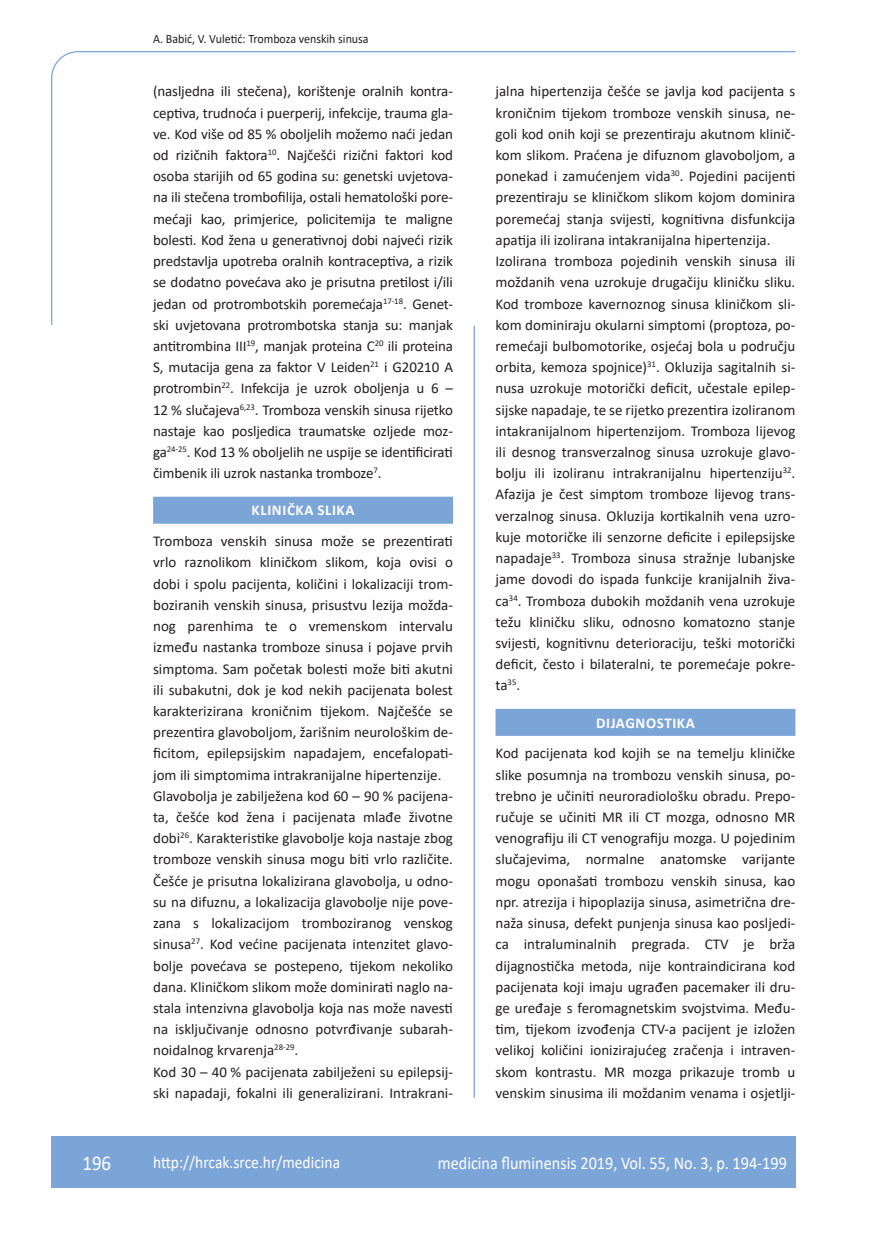
<style>
.page{position:relative;width:872px;height:1234px;background:#fff}
.page>*{position:absolute;margin:0;border:0;box-sizing:border-box;transform-origin:0 0}
.t1{font:21px "Calibri";color:#fff;scale:.9 1}
.t2{font:18px "Calibri";color:#fff;scale:.9 1}
.t3{font:17.25px "Calibri";color:#fff;scale:.9 1}
.osnovni_tekst{font:15px/21.1px "Calibri";color:#231f20;text-align:justify}
.naslov_ruler{font:700 15px "Calibri";letter-spacing:.04em;color:#fff}
.glava{font:12.75px "Calibri";color:#231f20;scale:.94 1}
</style>
<div class="page">
<svg style="left:51px;top:51px;width:745px;height:274px"></svg>
<hr style="left:473px;top:325px;width:2px;height:772px;background:#7ca5d7">
<div style="left:51px;top:1135px;width:744px;height:51px;background:#7ca5d7"></div>
<div style="left:153px;top:496px;width:300px;height:27px;background:#7ca5d7"></div>
<div style="left:495px;top:708px;width:300px;height:27px;background:#7ca5d7"></div>
<p class="glava" style="left:153px;top:29px;width:231px">A. Babić, V. Vuletić: Tromboza venskih sinusa</p>
<p class="osnovni_tekst" style="left:153px;top:80px;width:301px">(nasljedna ili stečena), korištenje oralnih kontra&shy;ceptiva, trudnoća i puerperij, infekcije, trauma gla&shy;ve. Kod više od 85 % oboljelih možemo naći jedan od rizičnih faktora<sup>10</sup>. Najčešći rizični faktori kod osoba starijih od 65 godina su: genetski uvjetova&shy;na ili stečena trombofilija, ostali hematološki pore&shy;mećaji kao, primjerice, policitemija te maligne bolesti. Kod žena u generativnoj dobi najveći rizik predstavlja upotreba oralnih kontraceptiva, a rizik se dodatno povećava ako je prisutna pretilost i/ili jedan od protrombotskih poremećaja<sup>17-18</sup>. Genet&shy;ski uvjetovana protrombotska stanja su: manjak antitrombina III<sup>19</sup>, manjak proteina C<sup>20</sup> ili proteina S, mutacija gena za faktor V Leiden<sup>21</sup> i G20210 A protrombin<sup>22</sup>. Infekcija je uzrok oboljenja u 6 – 12 % slučajeva<sup>6,23</sup>. Tromboza venskih sinusa rijetko nastaje kao posljedica traumatske ozljede moz&shy;ga<sup>24-25</sup>. Kod 13 % oboljelih ne uspije se identificirati čimbenik ili uzrok nastanka tromboze<sup>7</sup>.</p>
<p class="naslov_ruler" style="left:252px;top:500px;width:104px">KLINIČKA SLIKA</p>
<p class="osnovni_tekst" style="left:153px;top:530px;width:301px">Tromboza venskih sinusa može se prezentirati vrlo raznolikom kliničkom slikom, koja ovisi o dobi i spolu pacijenta, količini i lokalizaciji trom&shy;boziranih venskih sinusa, prisustvu lezija možda&shy;nog parenhima te o vremenskom intervalu između nastanka tromboze sinusa i pojave prvih simptoma. Sam početak bolesti može biti akutni ili subakutni, dok je kod nekih pacijenata bolest karakterizirana kroničnim tijekom. Najčešće se prezentira glavoboljom, žarišnim neurološkim de&shy;ficitom, epilepsijskim napadajem, encefalopati&shy;jom ili simptomima intrakranijalne hipertenzije.</p>
<p class="osnovni_tekst" style="left:153px;top:784px;width:301px">Glavobolja je zabilježena kod 60 – 90 % pacijena&shy;ta, češće kod žena i pacijenata mlađe životne dobi<sup>26</sup>. Karakteristike glavobolje koja nastaje zbog tromboze venskih sinusa mogu biti vrlo različite.<br>Češće je prisutna lokalizirana glavobolja, u odno&shy;su na difuznu, a lokalizacija glavobolje nije pove&shy;zana s lokalizacijom tromboziranog venskog sinusa<sup>27</sup>. Kod većine pacijenata intenzitet glavo&shy;bolje povećava se postepeno, tijekom nekoliko dana. Kliničkom slikom može dominirati naglo na&shy;stala intenzivna glavobolja koja nas može navesti na isključivanje odnosno potvrđivanje subarah&shy;noidalnog krvarenja<sup>28-29</sup>.</p>
<p class="osnovni_tekst" style="left:153px;top:1060px;width:301px">Kod 30 – 40 % pacijenata zabilježeni su epilepsij&shy;ski napadaji, fokalni ili generalizirani. Intrakrani-</p>
<p class="osnovni_tekst" style="left:495px;top:80px;width:301px">jalna hipertenzija češće se javlja kod pacijenta s kroničnim tijekom tromboze venskih sinusa, ne&shy;goli kod onih koji se prezentiraju akutnom klinič&shy;kom slikom. Praćena je difuznom glavoboljom, a ponekad i zamućenjem vida<sup>30</sup>. Pojedini pacijenti prezentiraju se kliničkom slikom kojom dominira poremećaj stanja svijesti, kognitivna disfunkcija apatija ili izolirana intakranijalna hipertenzija.</p>
<p class="osnovni_tekst" style="left:495px;top:250px;width:301px">Izolirana tromboza pojedinih venskih sinusa ili moždanih vena uzrokuje drugačiju kliničku sliku.<br>Kod tromboze kavernoznog sinusa kliničkom sli&shy;kom dominiraju okularni simptomi (proptoza, po&shy;remećaji bulbomotorike, osjećaj bola u području orbita, kemoza spojnice)<sup>31</sup>. Okluzija sagitalnih si&shy;nusa uzrokuje motorički deficit, učestale epilep&shy;sijske napadaje, te se rijetko prezentira izoliranom intakranijalnom hipertenzijom. Tromboza lijevog ili desnog transverzalnog sinusa uzrokuje glavo&shy;bolju ili izoliranu intrakranijalnu hipertenziju<sup>32</sup>.<br>Afazija je čest simptom tromboze lijevog trans&shy;verzalnog sinusa. Okluzija kortikalnih vena uzro&shy;kuje motoričke ili senzorne deficite i epilepsijske napadaje<sup>33</sup>. Tromboza sinusa stražnje lubanjske jame dovodi do ispada funkcije kranijalnih živa&shy;ca<sup>34</sup>. Tromboza dubokih moždanih vena uzrokuje težu kliničku sliku, odnosno komatozno stanje svijesti, kognitivnu deterioraciju, teški motorički deficit, često i bilateralni, te poremećaje pokre&shy;ta<sup>35</sup>.</p>
<p class="naslov_ruler" style="left:596px;top:712px;width:100px">DIJAGNOSTIKA</p>
<p class="osnovni_tekst" style="left:495px;top:742px;width:301px">Kod pacijenata kod kojih se na temelju kliničke slike posumnja na trombozu venskih sinusa, po&shy;trebno je učiniti neuroradiološku obradu. Prepo&shy;ručuje se učiniti MR ili CT mozga, odnosno MR venografiju ili CT venografiju mozga. U pojedinim slučajevima, normalne anatomske varijante mogu oponašati trombozu venskih sinusa, kao npr. atrezija i hipoplazija sinusa, asimetrična dre&shy;naža sinusa, defekt punjenja sinusa kao posljedi&shy;ca intraluminalnih pregrada. CTV je brža dijagnostička metoda, nije kontraindicirana kod pacijenata koji imaju ugrađen pacemaker ili dru&shy;ge uređaje s feromagnetskim svojstvima. Među&shy;tim, tijekom izvođenja CTV-a pacijent je izložen velikoj količini ionizirajućeg zračenja i intraven&shy;skom kontrastu. MR mozga prikazuje tromb u venskim sinusima ili moždanim venama i osjetlji-</p>
<p class="t1" style="left:82px;top:1147px;width:33px">196</p>
<p class="t3" style="left:153px;top:1149px;width:209px">http://hrcak.srce.hr/medicina</p>
<p class="t2" style="left:438px;top:1149px;width:389px">medicina fluminensis 2019, Vol. 55, No. 3, p. 194-199</p>
</div>
